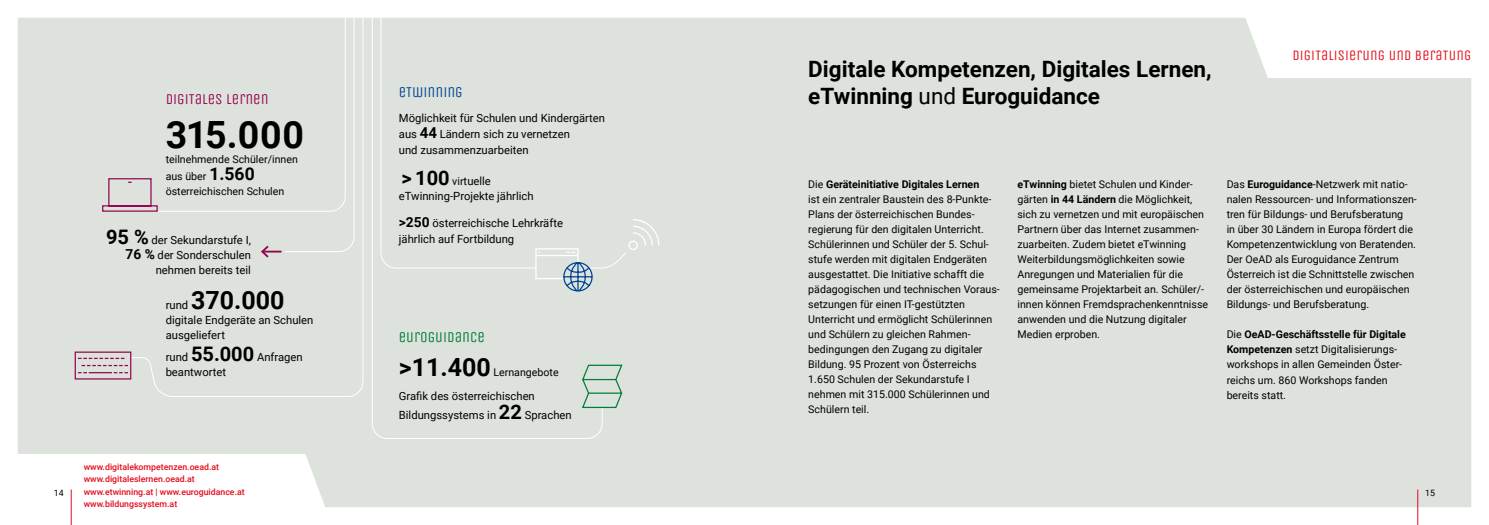
<style>
.page{position:relative;width:1489px;height:525px;background:#fff}
.page>*{position:absolute;margin:0;border:0;box-sizing:border-box;transform-origin:0 0}
.t1{font:700 37.5px "Roboto";color:#000}
.t2{font:700 25px "Roboto";color:#000}
.t3{font:700 22.5px/27.5px "Roboto";color:#000}
.t4{font:15px "Unica One";color:#950652}
.t5{font:15px "Unica One";color:#007e37}
.t6{font:15px "Unica One";color:#004494}
.t7{font:14.38px "Unica One";letter-spacing:.01em;color:#e30c1c}
.t8{font:11.25px/15px "Roboto";color:#000}
.t9{font:10.62px/15px "Roboto";color:#000}
.t10{font:500 8.75px/12.5px "Roboto";color:#e30c1c}
.t11{font:8.75px "Roboto";color:#000}
.s1{font-weight:700;font-size:17.5px}
.s2{font-weight:700;font-size:20px}
.s3{font-weight:700;font-size:13.75px}
.s4{font-weight:700;font-size:15px}
.s5{font-size:10.62px}
.s6{font-weight:400}
.s7{font-weight:700}
</style>
<div class="page">
<div style="left:18px;top:18px;width:1452px;height:489px;background:#dee2dd"></div>
<div style="left:603px;top:18px;width:24px;height:251px;background:#dee2dd"></div>
<div style="left:131px;top:18px;width:233px;height:379px;background:#dee2dd"></div>
<svg style="left:101px;top:177px;width:57px;height:35px;background:#d2c0c7"></svg>
<svg style="left:627px;top:218px;width:33px;height:32px"></svg>
<svg style="left:74px;top:351px;width:58px;height:29px;background:#cfb5c0"></svg>
<div style="left:259px;top:18px;width:96px;height:241px;background:#dee2dd"></div>
<div style="left:371px;top:18px;width:232px;height:421px;background:#dee2dd"></div>
<svg style="left:581px;top:363px;width:42px;height:45px;background:#bdd3c4"></svg>
<hr style="left:71px;top:489px;width:1px;height:35px;background:#e30c1c">
<hr style="left:1417px;top:489px;width:1px;height:35px;background:#e30c1c">
<h3 class="t4" style="left:166px;top:91px;width:104px">DIGITALES LERNEN</h3>
<h1 class="t1" style="left:166px;top:108px;width:140px">315.000</h1>
<p class="t9" style="left:166px;top:150px;width:134px;line-height:17.5px">teilnehmende Schüler/innen aus über <span class="s1">1.560</span></p>
<p class="t9" style="left:166px;top:183px;width:120px">österreichischen Schulen</p>
<p class="t8" style="left:106px;top:232px;width:146px;text-align:right"><span class="s2">95 %</span> der Sekundarstufe I,<br><span class="s3">76 %</span> der Sonderschulen nehmen bereits teil</p>
<p class="t8" style="left:166px;top:297px;width:24px">rund</p>
<h2 class="t2" style="left:191px;top:282px;width:95px">370.000</h2>
<p class="t8" style="left:166px;top:312px;width:149px">digitale Endgeräte an Schulen ausgeliefert</p>
<p class="t8" style="left:166px;top:349px;width:138px">rund <span class="s2">55.000</span> Anfragen beantwortet</p>
<h3 class="t6" style="left:399px;top:83px;width:65px">ETWINNING</h3>
<p class="t8" style="left:399px;top:109px;width:208px;line-height:16.2px">Möglichkeit für Schulen und Kindergärten aus <span class="s4">44</span> Ländern sich zu vernetzen<br>und zusammenzuarbeiten</p>
<p class="t8" style="left:399px;top:173px;width:136px"><span class="s2">&gt; 100</span> <span class="s5">vir</span>tuelle eTwinning-Projekte jährlich</p>
<p class="t8" style="left:399px;top:214px;width:166px;line-height:16.2px"><span class="s3">&gt;250</span> österreichische Lehrkräfte jährlich auf Fortbildung</p>
<h3 class="t5" style="left:399px;top:328px;width:88px">EUROGUIDANCE</h3>
<h2 class="t2" style="left:399px;top:350px;width:93px">&gt;11.400</h2>
<p class="t9" style="left:493px;top:364px;width:67px">Lernangebote</p>
<p class="t8" style="left:399px;top:386px;width:174px;line-height:18.8px">Grafik des österreichischen<br>Bildungssystems in <span class="s2">22</span> Sprachen</p>
<h3 class="t3" style="left:808px;top:54px;width:405px">Digitale Kompetenzen, Digitales Lernen, eTwinning <span class="s6">und</span> Euroguidance</h3>
<h3 class="t7" style="left:1292px;top:47px;width:180px">DIGITALISIERUNG UND BERATUNG</h3>
<p class="t9" style="left:808px;top:176px;width:193px">Die <span class="s7">Geräteinitiative Digitales Lernen<br></span>ist ein zentraler Baustein des 8-Punkte-- Plans der österreichischen Bundes&shy;regierung für den digitalen Unterricht.<br>Schülerinnen und Schüler der 5. Schul&shy;stufe werden mit digitalen Endgeräten ausgestattet. Die Initiative schafft die pädagogischen und technischen Voraus&shy;setzungen für einen IT-gestützten Unterricht und ermöglicht Schülerinnen und Schülern zu gleichen Rahmen&shy;bedingungen den Zugang zu digitaler Bildung. 95 Prozent von Österreichs 1.650 Schulen der Sekundarstufe I nehmen mit 315.000 Schülerinnen und Schülern teil.</p>
<p class="t9" style="left:1017px;top:176px;width:192px"><span class="s7">eTwinning</span> bietet Schulen und Kinder&shy;gärten <span class="s7">in 44 Ländern</span> die Möglichkeit, sich zu vernetzen und mit europäischen Partnern über das Internet zusammen&shy;zuarbeiten. Zudem bietet eTwinning Weiterbildungsmöglichkeiten sowie Anregungen und Materialien für die gemeinsame Projektarbeit an. Schüler/- innen können Fremdsprachenkenntnisse anwenden und die Nutzung digitaler Medien erproben.</p>
<p class="t9" style="left:1226px;top:176px;width:192px">Das <span class="s7">Euroguidance</span>-Netzwerk mit natio&shy;nalen Ressourcen- und Informationszen&shy;tren für Bildungs- und Berufsberatung<br>in über 30 Ländern in Europa fördert die Kompetenzentwicklung von Beratenden.<br>Der OeAD als Euroguidance Zentrum Österreich ist die Schnittstelle zwischen der österreichischen und europäischen Bildungs- und Berufsberatung.</p>
<p class="t9" style="left:1226px;top:326px;width:181px">Die <span class="s7">OeAD-Geschäftsstelle für Digitale<br>Kompetenzen</span> setzt Digitalisierungs&shy;workshops in allen Gemeinden Öster&shy;reichs um. 860 Workshops fanden bereits statt.</p>
<p class="t10" style="left:84px;top:460px;width:163px">www.digitalekompetenzen.oead.at www.digitaleslernen.oead.at www.etwinning.at | www.euroguidance.at www.bildungssystem.at</p>
<p class="t11" style="left:54px;top:486px;width:11px">14</p>
<p class="t11" style="left:1424px;top:486px;width:11px">15</p>
</div>
